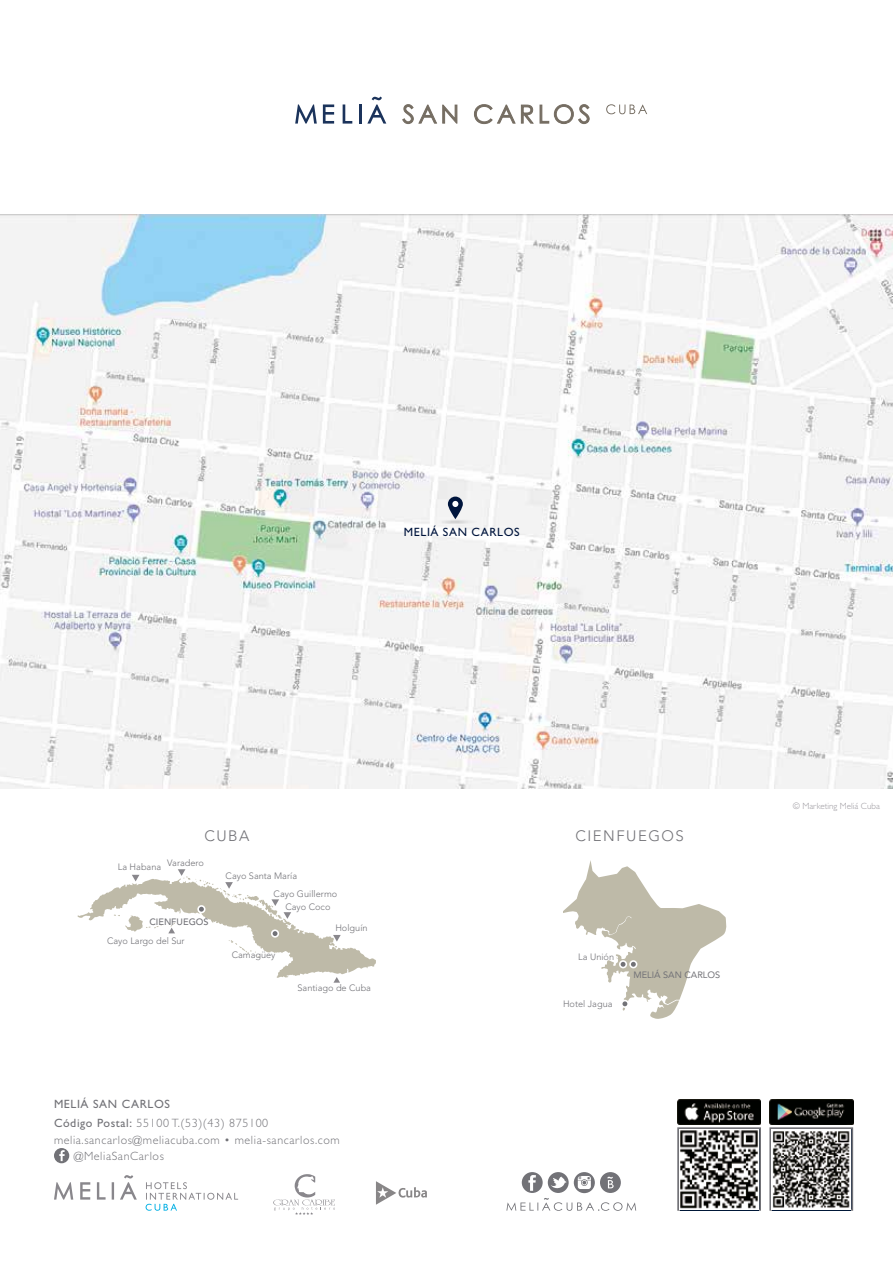
<style>
.page{position:relative;width:893px;height:1263px;background:#fff}
.page>*{position:absolute;margin:0;border:0;box-sizing:border-box;transform-origin:0 0}
.t1{font:300 15px "Avenir LT Std";letter-spacing:.1em;color:#727277}
.t2{font:300 12px/16.5px "Gill Sans Std";letter-spacing:.05em;color:#727277}
.t3{font:12px/19.5px "Gill Sans Std";letter-spacing:.05em;color:#727277}
.t4{font:12px "Gill Sans Std";letter-spacing:.05em;color:#00153d}
.t5{font:300 9.15px/13px "Avenir LT Std";color:#727277;text-align:center}
.t6{font:9.15px "Avenir LT Std";color:#727277}
.t7{font:500 9.15px "Avenir LT Std";color:#727277}
.t8{font:300 9px "Gill Sans Std";color:#9b989e}
.s1{font-weight:300}
</style>
<div class="page">
<img style="left:0;top:215px;width:893px;height:574px">
<div style="left:54px;top:1148px;width:15px;height:15px;background:#727277;border-radius:50%"></div>
<svg style="left:59px;top:1150px;width:6px;height:11px"></svg>
<svg style="left:273px;top:1174px;width:62px;height:41px"></svg>
<svg style="left:402px;top:104px;width:56px;height:21px"></svg>
<svg style="left:474px;top:104px;width:116px;height:21px"></svg>
<svg style="left:295px;top:104px;width:22px;height:20px"></svg>
<svg style="left:323px;top:104px;width:11px;height:20px"></svg>
<svg style="left:343px;top:104px;width:9px;height:20px"></svg>
<hr style="left:360px;top:104px;width:2px;height:20px;background:#1b335b">
<svg style="left:367px;top:97px;width:19px;height:27px"></svg>
<svg style="left:606px;top:104px;width:41px;height:10px"></svg>
<svg style="left:376px;top:1181px;width:51px;height:24px"></svg>
<svg style="left:54px;top:1175px;width:184px;height:36px"></svg>
<svg style="left:677px;top:1127px;width:84px;height:84px"></svg>
<svg style="left:769px;top:1127px;width:84px;height:84px"></svg>
<div style="left:680px;top:1129px;width:79px;height:82px;background:#fff"></div>
<img style="left:680px;top:1130px;width:78px;height:79px">
<div style="left:772px;top:1129px;width:79px;height:82px;background:#fff"></div>
<img style="left:772px;top:1131px;width:78px;height:77px">
<img style="left:677px;top:1099px;width:84px;height:25px">
<img style="left:769px;top:1099px;width:84px;height:25px">
<svg style="left:77px;top:869px;width:299px;height:114px"></svg>
<div style="left:198px;top:906px;width:7px;height:6px;background:#727277;border-radius:50%"></div>
<div style="left:197px;top:905px;width:9px;height:8px;border:2px solid #fff;border-radius:50%"></div>
<div style="left:272px;top:930px;width:6px;height:7px;background:#727277;border-radius:50%"></div>
<div style="left:271px;top:929px;width:8px;height:9px;border:2px solid #fff;border-radius:50%"></div>
<svg style="left:563px;top:860px;width:164px;height:159px"></svg>
<div style="left:619px;top:960px;width:8px;height:8px;border:2px solid #fff;border-radius:50%"></div>
<div style="left:630px;top:961px;width:7px;height:6px;background:#727277;border-radius:50%"></div>
<div style="left:629px;top:960px;width:8px;height:8px;border:2px solid #fff;border-radius:50%"></div>
<svg style="left:506px;top:1172px;width:130px;height:39px"></svg>
<img style="left:434px;top:519px;width:43px;height:5px">
<svg style="left:448px;top:497px;width:15px;height:22px"></svg>
<h2 class="t4" style="left:404px;top:525px;width:117px">MELIÁ SAN CARLOS</h2>
<h1 class="t1" style="left:204px;top:826px;width:47px">CUBA</h1>
<h1 class="t1" style="left:575px;top:826px;width:110px">CIENFUEGOS</h1>
<p class="t5" style="left:118px;top:858px;width:88px">La Habana Varadero</p>
<p class="t7" style="left:149px;top:917px;width:61px">CIENFUEGOS</p>
<p class="t5" style="left:107px;top:934px;width:79px">Cayo Largo del Sur</p>
<p class="t5" style="left:226px;top:869px;width:73px">Cayo Santa María</p>
<p class="t5" style="left:274px;top:887px;width:65px">Cayo Guillermo<br>Cayo Coco</p>
<p class="t5" style="left:335px;top:921px;width:34px">Holguín</p>
<p class="t5" style="left:232px;top:948px;width:45px">Camagüey</p>
<p class="t5" style="left:298px;top:981px;width:75px">Santiago de Cuba</p>
<h2 class="t3" style="left:54px;top:1094px;width:216px">MELIÁ SAN CARLOS<br>Código Postal: <span class="s1">55100 T.(53)(43) 875100</span></h2>
<h2 class="t2" style="left:74px;top:1131px;width:267px;text-indent:-20px">melia.sancarlos@meliacuba.com • melia-sancarlos.com @MeliaSanCarlos</h2>
<p class="t5" style="left:578px;top:950px;width:37px">La Unión</p>
<p class="t5" style="left:563px;top:997px;width:51px">Hotel Jagua</p>
<p class="t6" style="left:633px;top:969px;width:88px">MELIÁ SAN CARLOS</p>
<p class="t8" style="left:793px;top:801px;width:89px">© Marketing Meliá Cuba</p>
</div>
